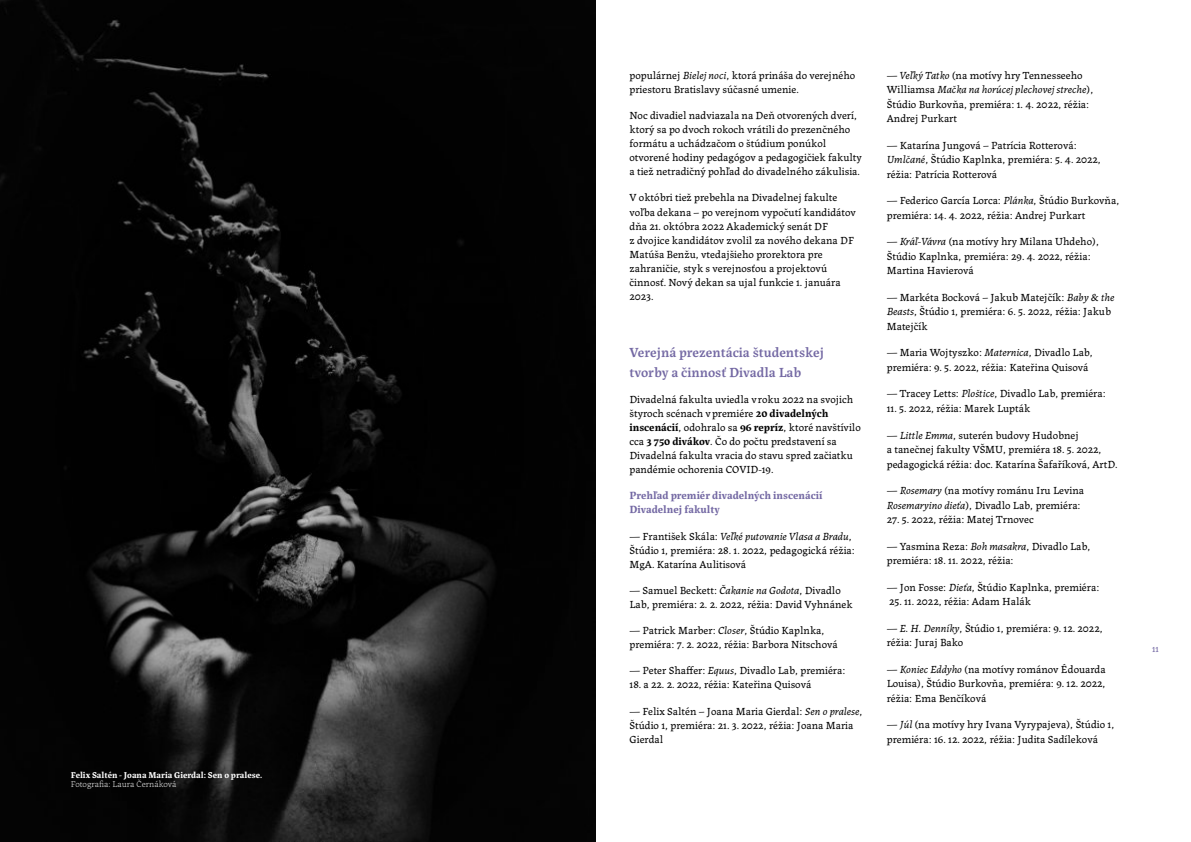
<style>
.page{position:relative;width:1191px;height:842px;background:#fff}
.page>*{position:absolute;margin:0;border:0;box-sizing:border-box;transform-origin:0 0}
.t1{font:600 14px/19.1px "Labrada";color:#7368a3}
.t2{font:11px/14.1px "Labrada";color:#000}
.t3{font:700 11px/14.1px "Labrada";color:#7368a3}
.t4{font:10px "Labrada";color:#7368a3}
.t5{font:700 9px "Labrada";color:#fff}
.t6{font:300 9px "Labrada";color:#fff}
.s1{font-style:italic}
.s2{font-weight:700}
</style>
<div class="page">
<img style="left:0;top:0;width:595px;height:842px">
<p class="t5" style="left:71px;top:768px;width:193px">Felix Saltén - Joana Maria Gierdal: Sen o pralese.</p>
<p class="t6" style="left:71px;top:777px;width:107px">Fotografia: Laura Černáková</p>
<p class="t2" style="left:629px;top:67px;width:227px">populárnej <span class="s1">Bielej noci</span>, ktorá prináša do verejného priestoru Bratislavy súčasné umenie.</p>
<p class="t2" style="left:629px;top:107px;width:234px">Noc divadiel nadviazala na Deň otvorených dverí, ktorý sa po dvoch rokoch vrátili do prezenčného formátu a uchádzačom o štúdium ponúkol otvorené hodiny pedagógov a pedagogičiek fakulty a tiež netradičný pohľad do divadelného zákulisia.</p>
<p class="t2" style="left:629px;top:190px;width:228px">V októbri tiež prebehla na Divadelnej fakulte voľba dekana – po verejnom vypočutí kandidátov dňa 21. októbra 2022 Akademický senát DF<br>z dvojice kandidátov zvolil za nového dekana DF Matúša Benžu, vtedajšieho prorektora pre zahraničie, styk s verejnosťou a projektovú činnosť. Nový dekan sa ujal funkcie 1. januára 2023.</p>
<p class="t1" style="left:629px;top:342px;width:196px">Verejná prezentácia študentskej tvorby a činnosť Divadla Lab</p>
<p class="t2" style="left:629px;top:391px;width:233px">Divadelná fakulta uviedla vroku 2022 na svojich štyroch scénach vpremiére <span class="s2">20 divadelných inscenácií</span>, odohralo sa <span class="s2">96 repríz</span>, ktoré navštívilo cca <span class="s2">3 750 divákov</span>. Čo do počtu predstavení sa Divadelná fakulta vracia do stavu spred začiatku pandémie ochorenia COVID-19.</p>
<p class="t3" style="left:629px;top:488px;width:194px">Prehľad premiér divadelných inscenácií<br>Divadelnej fakulty</p>
<p class="t2" style="left:629px;top:528px;width:227px">— František Skála: <span class="s1">Veľké putovanie Vlasa a Bradu</span>,<br>Štúdio 1, premiéra: 28. 1. 2022, pedagogická réžia:<br>MgA. Katarína Aulitisová</p>
<p class="t2" style="left:629px;top:582px;width:225px">— Samuel Beckett: <span class="s1">Čakanie na Godota</span>, Divadlo<br>Lab, premiéra: 2. 2. 2022, réžia: David Vyhnánek</p>
<p class="t2" style="left:629px;top:622px;width:210px">— Patrick Marber: <span class="s1">Closer</span>, Štúdio Kaplnka, premiéra: 7. 2. 2022, réžia: Barbora Nitschová</p>
<p class="t2" style="left:629px;top:663px;width:217px">— Peter Shaffer: <span class="s1">Equus</span>, Divadlo Lab, premiéra:</p>
<p class="t2" style="left:629px;top:677px;width:183px">18. a 22. 2. 2022, réžia: Kateřina Quisová</p>
<p class="t2" style="left:629px;top:703px;width:235px">— Felix Saltén – Joana Maria Gierdal: <span class="s1">Sen o pralese</span>,<br>Štúdio 1, premiéra: 21. 3. 2022, réžia: Joana Maria<br>Gierdal</p>
<p class="t2" style="left:886px;top:67px;width:208px;line-height:14.5px">— <span class="s1">Veľký Tatko</span> (na motívy hry Tennesseeho Williamsa <span class="s1">Mačka na horúcej plechovej streche</span>), Štúdio Burkovňa, premiéra: 1. 4. 2022, réžia:<br>Andrej Purkart</p>
<p class="t2" style="left:886px;top:137px;width:216px;line-height:14.5px">— Katarína Jungová – Patrícia Rotterová:<br><span class="s1">Umlčané</span>, Štúdio Kaplnka, premiéra: 5. 4. 2022, réžia: Patrícia Rotterová</p>
<p class="t2" style="left:886px;top:192px;width:234px;line-height:14.5px">— Federico García Lorca: <span class="s1">Plánka</span>, Štúdio Burkovňa, premiéra: 14. 4. 2022, réžia: Andrej Purkart</p>
<p class="t2" style="left:886px;top:233px;width:214px;line-height:14.5px">— <span class="s1">Kráľ-Vávra</span> (na motívy hry Milana Uhdeho),<br>Štúdio Kaplnka, premiéra: 29. 4. 2022, réžia:<br>Martina Havierová</p>
<p class="t2" style="left:886px;top:289px;width:229px;line-height:14.5px">— Markéta Bocková – Jakub Matejčík: <span class="s1">Baby &amp; the<br>Beasts</span>, Štúdio 1, premiéra: 6. 5. 2022, réžia: Jakub<br>Matejčík</p>
<p class="t2" style="left:886px;top:345px;width:208px;line-height:14.5px">— Maria Wojtyszko: <span class="s1">Maternica</span>, Divadlo Lab, premiéra: 9. 5. 2022, réžia: Kateřina Quisová</p>
<p class="t2" style="left:886px;top:386px;width:221px">— Tracey Letts: <span class="s1">Ploštice</span>, Divadlo Lab, premiéra:</p>
<p class="t2" style="left:886px;top:400px;width:145px">11. 5. 2022, réžia: Marek Lupták</p>
<p class="t2" style="left:886px;top:427px;width:232px;line-height:14.5px">— <span class="s1">Little Emma</span>, suterén budovy Hudobnej<br>a tanečnej fakulty VŠMU, premiéra 18. 5. 2022, pedagogická réžia: doc. Katarína Šafaříková, ArtD.</p>
<p class="t2" style="left:886px;top:482px;width:199px;line-height:14.5px">— <span class="s1">Rosemary</span> (na motívy románu Iru Levina<br><span class="s1">Rosemaryino dieťa</span>), Divadlo Lab, premiéra:</p>
<p class="t2" style="left:886px;top:511px;width:148px">27. 5. 2022, réžia: Matej Trnovec</p>
<p class="t2" style="left:886px;top:538px;width:205px;line-height:14.5px">— Yasmina Reza: <span class="s1">Boh masakra</span>, Divadlo Lab, premiéra: 18. 11. 2022, réžia:</p>
<p class="t2" style="left:886px;top:579px;width:214px">— Jon Fosse: <span class="s1">Dieťa</span>, Štúdio Kaplnka, premiéra:</p>
<p class="t2" style="left:889px;top:593px;width:143px">25. 11. 2022, réžia: Adam Halák</p>
<p class="t2" style="left:886px;top:620px;width:217px;line-height:14.5px">— <span class="s1">E. H. Denníky</span>, Štúdio 1, premiéra: 9. 12. 2022, réžia: Juraj Bako</p>
<p class="t2" style="left:886px;top:661px;width:220px;line-height:14.5px;text-align:justify">— <span class="s1">Koniec Eddyho</span> (na motívy románov Édouarda Louisa), Štúdio Burkovňa, premiéra: 9. 12. 2022, réžia: Ema Benčíková</p>
<p class="t2" style="left:886px;top:716px;width:229px;line-height:14.5px">— <span class="s1">Júl</span> (na motívy hry Ivana Vyrypajeva), Štúdio 1, premiéra: 16. 12. 2022, réžia: Judita Sadíleková</p>
<p class="t4" style="left:1152px;top:641px;width:8px">11</p>
</div>
